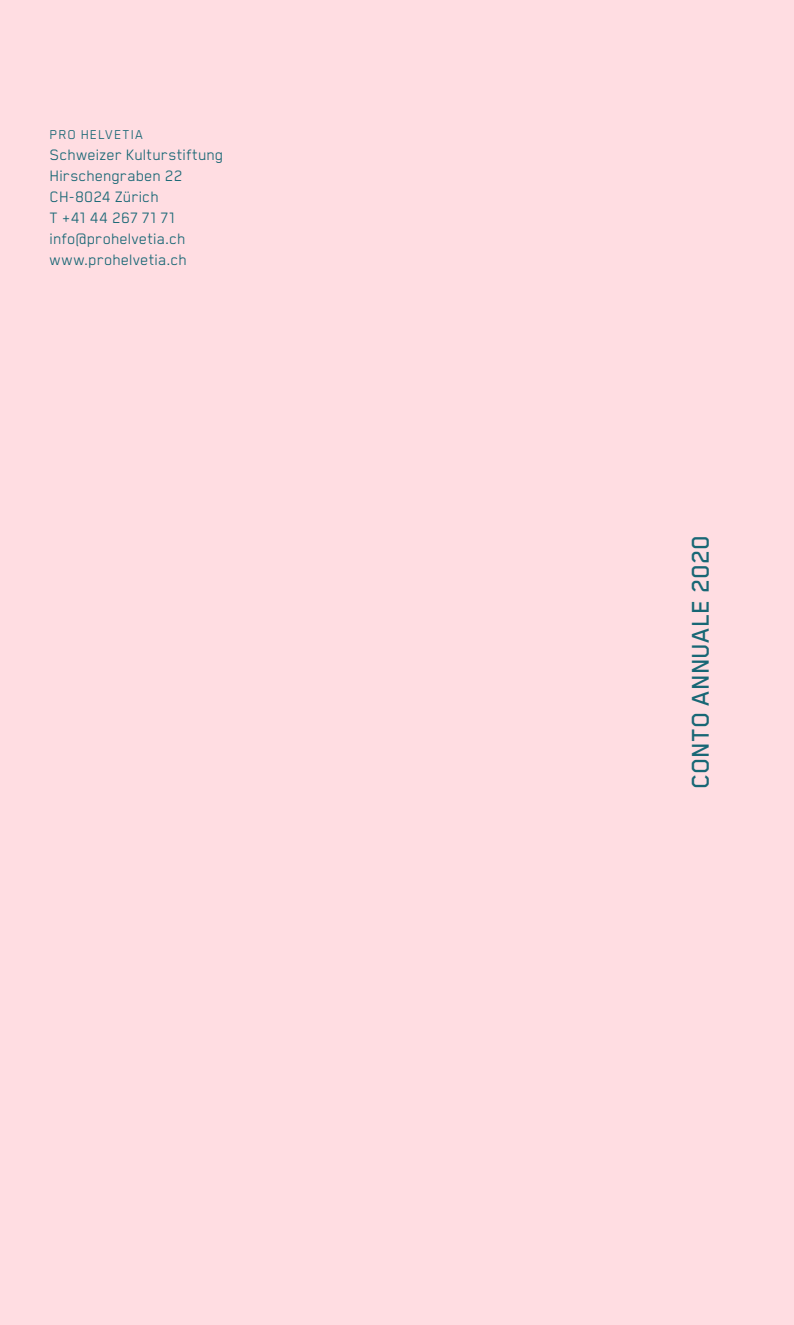
<style>
.page{position:relative;width:794px;height:1325px;background:#fff}
.page>*{position:absolute;margin:0;border:0;box-sizing:border-box;transform-origin:0 0}
.t1{font:28px "B4 G Pro Helvetia Medium";letter-spacing:.015em;color:#186775}
.t2{font:17.5px/21px "B4 G Pro Helvetia Book";letter-spacing:.01em;color:#186775}
.t3{font:14.88px "B4 G Pro Helvetia Book";letter-spacing:.075em;color:#186775}
</style>
<div class="page">
<div style="left:0;top:0;width:794px;height:1324px;background:#ffdde2"></div>
<p class="t3" style="left:50px;top:127px;width:95px">PRO HELVETIA</p>
<p class="t2" style="left:50px;top:144px;width:175px">Schweizer Kulturstiftung<br>Hirschengraben 22<br>CH-8024 Zürich<br>T +41 44 267 71 71 info@prohelvetia.ch www.prohelvetia.ch</p>
<h1 class="t1" style="left:686px;top:789px;width:255px;rotate:-90deg">CONTO ANNUALE 2020</h1>
</div>
